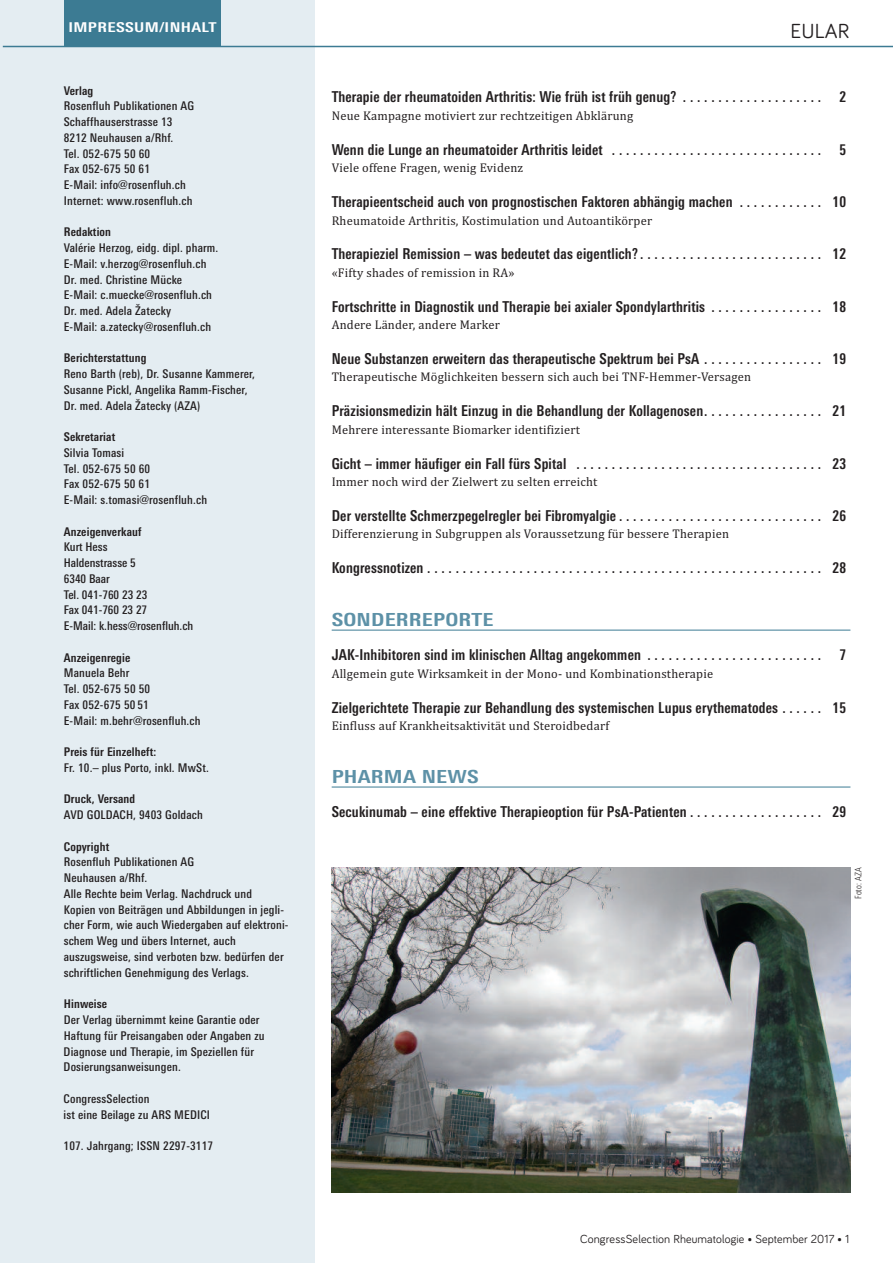
<style>
.page{position:relative;width:893px;height:1263px;background:#fff}
.page>*{position:absolute;margin:0;border:0;box-sizing:border-box;transform-origin:0 0}
.t1{font:21px "Bariol";letter-spacing:.005em;color:#231f20}
.t2{font:700 condensed 18px "Linotype Univers";letter-spacing:.01em;color:#5d91a7;scale:1.26 1}
.t3{font:700 condensed 15px "Linotype Univers";letter-spacing:.015em;color:#231f20;scale:.95 1}
.t4{font:700 condensed 13.5px "Linotype Univers";letter-spacing:.025em;color:#fff;scale:1.26 1}
.t5{font:12.75px "Cambria";letter-spacing:.015em;color:#231f20}
.t6{font:500 condensed 12px/15.8px "Linotype Univers";letter-spacing:.015em;color:#231f20}
.t7{font:700 condensed 12px "Linotype Univers";letter-spacing:.015em;color:#231f20}
.t8{font:12px "Bariol";letter-spacing:.01em;color:#231f20}
.t9{font:300 condensed 9px "Linotype Univers";letter-spacing:.01em;color:#231f20}
</style>
<div class="page">
<div style="left:0;top:0;width:315px;height:1263px;background:#e4edf2"></div>
<hr style="left:332px;top:630px;width:518px;height:1px;background:#3c7b93">
<hr style="left:332px;top:787px;width:518px;height:1px;background:#3c7b93">
<div style="left:64px;top:0;width:157px;height:47px;background:#3c7b93"></div>
<hr style="left:3px;top:46px;width:890px;height:1px;background:#3c7b93">
<img style="left:332px;top:867px;width:518px;height:325px">
<p class="t4" style="left:68px;top:22px;width:119px">IMPRESSUM/INHALT</p>
<p class="t7" style="left:64px;top:86px;width:31px">Verlag</p>
<p class="t6" style="left:64px;top:99px;width:132px">Rosenfluh Publikationen AG<br>Schaffhauserstrasse 13<br>8212 Neuhausen a/Rhf.<br>Tel. 052-675 50 60<br>Fax 052-675 50 61<br>E-Mail: info@rosenfluh.ch<br>Internet: www.rosenfluh.ch</p>
<p class="t7" style="left:64px;top:228px;width:49px">Redaktion</p>
<p class="t6" style="left:64px;top:241px;width:156px">Valérie Herzog, eidg. dipl. pharm.<br>E-Mail: v.herzog@rosenfluh.ch<br>Dr. med. Christine Mücke<br>E-Mail: c.muecke@rosenfluh.ch<br>Dr. med. Adela Žatecky<br>E-Mail: a.zatecky@rosenfluh.ch</p>
<p class="t7" style="left:64px;top:354px;width:84px">Berichterstattung</p>
<p class="t6" style="left:64px;top:367px;width:193px">Reno Barth (reb), Dr. Susanne Kammerer,<br>Susanne Pickl, Angelika Ramm-Fischer,<br>Dr. med. Adela Žatecky (AZA)</p>
<p class="t7" style="left:64px;top:433px;width:53px">Sekretariat</p>
<p class="t6" style="left:64px;top:446px;width:145px">Silvia Tomasi<br>Tel. 052-675 50 60<br>Fax 052-675 50 61<br>E-Mail: s.tomasi@rosenfluh.ch</p>
<p class="t7" style="left:64px;top:527px;width:79px">Anzeigenverkauf</p>
<p class="t6" style="left:64px;top:540px;width:131px">Kurt Hess<br>Haldenstrasse 5<br>6340 Baar<br>Tel. 041-760 23 23<br>Fax 041-760 23 27<br>E-Mail: k.hess@rosenfluh.ch</p>
<p class="t7" style="left:64px;top:653px;width:68px">Anzeigenregie</p>
<p class="t6" style="left:64px;top:666px;width:138px">Manuela Behr<br>Tel. 052-675 50 50<br>Fax 052-675 50 51<br>E-Mail: m.behr@rosenfluh.ch</p>
<p class="t7" style="left:64px;top:748px;width:94px">Preis für Einzelheft:</p>
<p class="t6" style="left:64px;top:761px;width:147px">Fr. 10.– plus Porto, inkl. MwSt.</p>
<p class="t7" style="left:64px;top:795px;width:73px">Druck, Versand</p>
<p class="t6" style="left:64px;top:808px;width:141px">AVD GOLDACH, 9403 Goldach</p>
<p class="t7" style="left:64px;top:842px;width:47px">Copyright</p>
<p class="t6" style="left:64px;top:855px;width:226px">Rosenfluh Publikationen AG<br>Neuhausen a/Rhf.<br>Alle Rechte beim Verlag. Nachdruck und<br>Kopien von Beiträgen und Abbildungen in jegli&shy;cher Form, wie auch Wiedergaben auf elektroni&shy;schem Weg und übers Internet, auch auszugsweise, sind verboten bzw. bedürfen der schriftlichen Genehmigung des Verlags.</p>
<p class="t7" style="left:64px;top:1000px;width:45px">Hinweise</p>
<p class="t6" style="left:64px;top:1013px;width:203px">Der Verlag übernimmt keine Garantie oder Haftung für Preisangaben oder Angaben zu Diagnose und Therapie, im Speziellen für Dosierungsanweisungen.</p>
<p class="t6" style="left:64px;top:1092px;width:148px">CongressSelection<br>ist eine Beilage zu ARS MEDICI</p>
<p class="t6" style="left:64px;top:1139px;width:151px">107. Jahrgang; ISSN 2297-3117</p>
<h1 class="t1" style="left:790px;top:24px;width:60px">EULAR</h1>
<p class="t3" style="left:332px;top:92px;width:543px">Therapie der rheumatoiden Arthritis: Wie früh ist früh genug? . . . . . . . . . . . . . . . . . . . . 2</p>
<p class="t5" style="left:332px;top:108px;width:303px">Neue Kampagne motiviert zur rechtzeitigen Abklärung</p>
<p class="t3" style="left:332px;top:144px;width:543px">Wenn die Lunge an rheumatoider Arthritis leidet . . . . . . . . . . . . . . . . . . . . . . . . . . . . . . 5</p>
<p class="t5" style="left:332px;top:160px;width:193px">Viele offene Fragen, wenig Evidenz</p>
<p class="t3" style="left:332px;top:196px;width:543px">Therapieentscheid auch von prognostischen Faktoren abhängig machen . . . . . . . . . . . . 10</p>
<p class="t5" style="left:332px;top:213px;width:322px">Rheumatoide Arthritis, Kostimulation und Autoantikörper</p>
<p class="t3" style="left:332px;top:249px;width:543px">Therapieziel Remission – was bedeutet das eigentlich? . . . . . . . . . . . . . . . . . . . . . . . . . . 12</p>
<p class="t5" style="left:332px;top:265px;width:185px">«Fifty shades of remission in RA»</p>
<p class="t3" style="left:332px;top:301px;width:543px">Fortschritte in Diagnostik und Therapie bei axialer Spondylarthritis . . . . . . . . . . . . . . . . 18</p>
<p class="t5" style="left:332px;top:317px;width:170px">Andere Länder, andere Marker</p>
<p class="t3" style="left:332px;top:353px;width:543px">Neue Substanzen erweitern das therapeutische Spektrum bei PsA . . . . . . . . . . . . . . . . . 19</p>
<p class="t5" style="left:332px;top:370px;width:421px">Therapeutische Möglichkeiten bessern sich auch bei TNF-Hemmer-Versagen</p>
<p class="t3" style="left:332px;top:406px;width:543px">Präzisionsmedizin hält Einzug in die Behandlung der Kollagenosen. . . . . . . . . . . . . . . . . 21</p>
<p class="t5" style="left:332px;top:422px;width:250px">Mehrere interessante Biomarker identifiziert</p>
<p class="t3" style="left:332px;top:458px;width:543px">Gicht – immer häufiger ein Fall fürs Spital . . . . . . . . . . . . . . . . . . . . . . . . . . . . . . . . . . . 23</p>
<p class="t5" style="left:332px;top:474px;width:267px">Immer noch wird der Zielwert zu selten erreicht</p>
<p class="t3" style="left:332px;top:510px;width:543px">Der verstellte Schmerzpegelregler bei Fibromyalgie . . . . . . . . . . . . . . . . . . . . . . . . . . . . . 26</p>
<p class="t5" style="left:332px;top:526px;width:399px">Differenzierung in Subgruppen als Voraussetzung für bessere Therapien</p>
<p class="t3" style="left:332px;top:563px;width:543px">Kongressnotizen . . . . . . . . . . . . . . . . . . . . . . . . . . . . . . . . . . . . . . . . . . . . . . . . . . . . . . . . 28</p>
<h2 class="t2" style="left:332px;top:613px;width:130px">SONDERREPORTE</h2>
<p class="t3" style="left:332px;top:650px;width:543px">JAK-Inhibitoren sind im klinischen Alltag angekommen . . . . . . . . . . . . . . . . . . . . . . . . . 7</p>
<p class="t5" style="left:332px;top:666px;width:383px">Allgemein gute Wirksamkeit in der Mono- und Kombinationstherapie</p>
<p class="t3" style="left:332px;top:702px;width:543px">Zielgerichtete Therapie zur Behandlung des systemischen Lupus erythematodes . . . . . . 15</p>
<p class="t5" style="left:332px;top:718px;width:279px">Einfluss auf Krankheitsaktivität und Steroidbedarf</p>
<h2 class="t2" style="left:332px;top:770px;width:118px">PHARMA NEWS</h2>
<p class="t3" style="left:332px;top:807px;width:543px">Secukinumab – eine effektive Therapieoption für PsA-Patienten . . . . . . . . . . . . . . . . . . . 29</p>
<p class="t9" style="left:855px;top:899px;width:33px;rotate:-90deg">Foto: AZA</p>
<p class="t8" style="left:580px;top:1234px;width:271px">CongressSelection Rheumatologie • September 2017 • 1</p>
</div>
